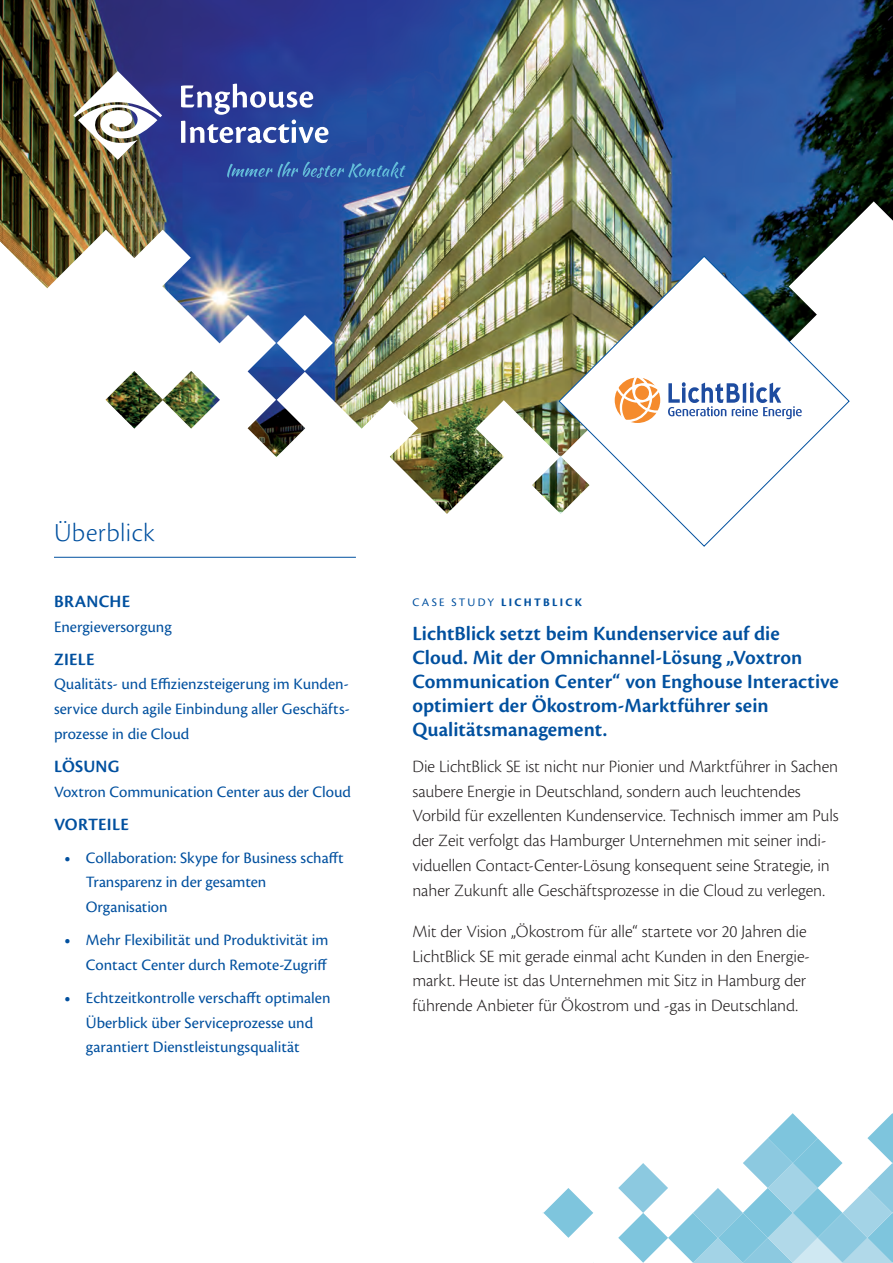
<style>
.page{position:relative;width:893px;height:1263px;background:#fff}
.page>*{position:absolute;margin:0;border:0;box-sizing:border-box;transform-origin:0 0}
.t1{font:300 27px "Cronos Pro";letter-spacing:.02em;color:#01509f}
.t2{font:600 21px/24px "Cronos Pro";color:#01509f}
.t3{font:300 18px/24.8px "Cronos Pro";letter-spacing:-.01em;color:#231f20}
.t4{font:600 18px "Cronos Pro";letter-spacing:.015em;color:#01509f}
.t5{font:16.5px/24.8px "Cronos Pro";color:#01509f;text-align:justify}
.t6{font:700 12px "Cronos Pro";letter-spacing:.185em;color:#01509f}
.s1{font-weight:700}
.s2{font-weight:400}
</style>
<div class="page">
<img style="left:0;top:0;width:893px;height:514px">
<img style="left:73px;top:71px;width:89px;height:89px">
<svg style="left:181px;top:84px;width:147px;height:59px"></svg>
<svg style="left:227px;top:162px;width:179px;height:16px;background:#3566ac"></svg>
<svg style="left:558px;top:255px;width:292px;height:292px"></svg>
<hr style="left:54px;top:557px;width:302px;height:1px;background:#01509f">
<svg style="left:543px;top:1188px;width:50px;height:50px"></svg>
<svg style="left:618px;top:1113px;width:275px;height:150px"></svg>
<svg style="left:668px;top:382px;width:134px;height:37px"></svg>
<svg style="left:615px;top:377px;width:45px;height:46px"></svg>
<h1 class="t1" style="left:54px;top:517px;width:103px">Überblick</h1>
<p class="t4" style="left:54px;top:591px;width:78px">BRANCHE</p>
<p class="t5" style="left:54px;top:614px;width:119px">Energieversorgung</p>
<p class="t4" style="left:54px;top:649px;width:42px">ZIELE</p>
<p class="t5" style="left:54px;top:672px;width:297px">Qualitäts- und Effizienzsteigerung im Kunden&shy;service durch agile Einbindung aller Geschäfts&shy;prozesse in die Cloud</p>
<p class="t4" style="left:54px;top:756px;width:67px">LÖSUNG</p>
<p class="t5" style="left:54px;top:779px;width:298px">Voxtron Communication Center aus der Cloud</p>
<p class="t4" style="left:54px;top:814px;width:76px">VORTEILE</p>
<p class="t5" style="left:86px;top:845px;width:259px;text-align:left;text-indent:-21px"><span class="s1">•</span> Collaboration: Skype for Business schafft<br>Transparenz in der gesamten<br>Organisation</p>
<p class="t5" style="left:65px;top:928px;width:265px;text-align:right"><span class="s1">•</span> Mehr Flexibilität und Produktivität im<br>Contact Center durch Remote-Zugriff</p>
<p class="t5" style="left:65px;top:985px;width:267px;text-align:center"><span class="s1">•</span> Echtzeitkontrolle verschafft optimalen<br>Überblick über Serviceprozesse und garantiert Dienstleistungsqualität</p>
<p class="t6" style="left:413px;top:595px;width:171px"><span class="s2">CASE STUDY</span> LICHTBLICK</p>
<p class="t2" style="left:412px;top:621px;width:428px">LichtBlick setzt beim Kundenservice auf die Cloud. Mit der Omnichannel-Lösung „Voxtron Communication Center“ von Enghouse Interactive optimiert der Ökostrom-Marktführer sein Qualitätsmanagement.</p>
<p class="t3" style="left:412px;top:754px;width:428px">Die LichtBlick SE ist nicht nur Pionier und Marktführer in Sachen saubere Energie in Deutschland, sondern auch leuchtendes Vorbild für exzellenten Kundenservice. Technisch immer am Puls der Zeit verfolgt das Hamburger Unternehmen mit seiner indi&shy;viduellen Contact-Center-Lösung konsequent seine Strategie, in naher Zukunft alle Geschäftsprozesse in die Cloud zu verlegen.</p>
<p class="t3" style="left:412px;top:919px;width:399px">Mit der Vision „Ökostrom für alle“ startete vor 20 Jahren die LichtBlick SE mit gerade einmal acht Kunden in den Energie&shy;markt. Heute ist das Unternehmen mit Sitz in Hamburg der führende Anbieter für Ökostrom und -gas in Deutschland.</p>
</div>
